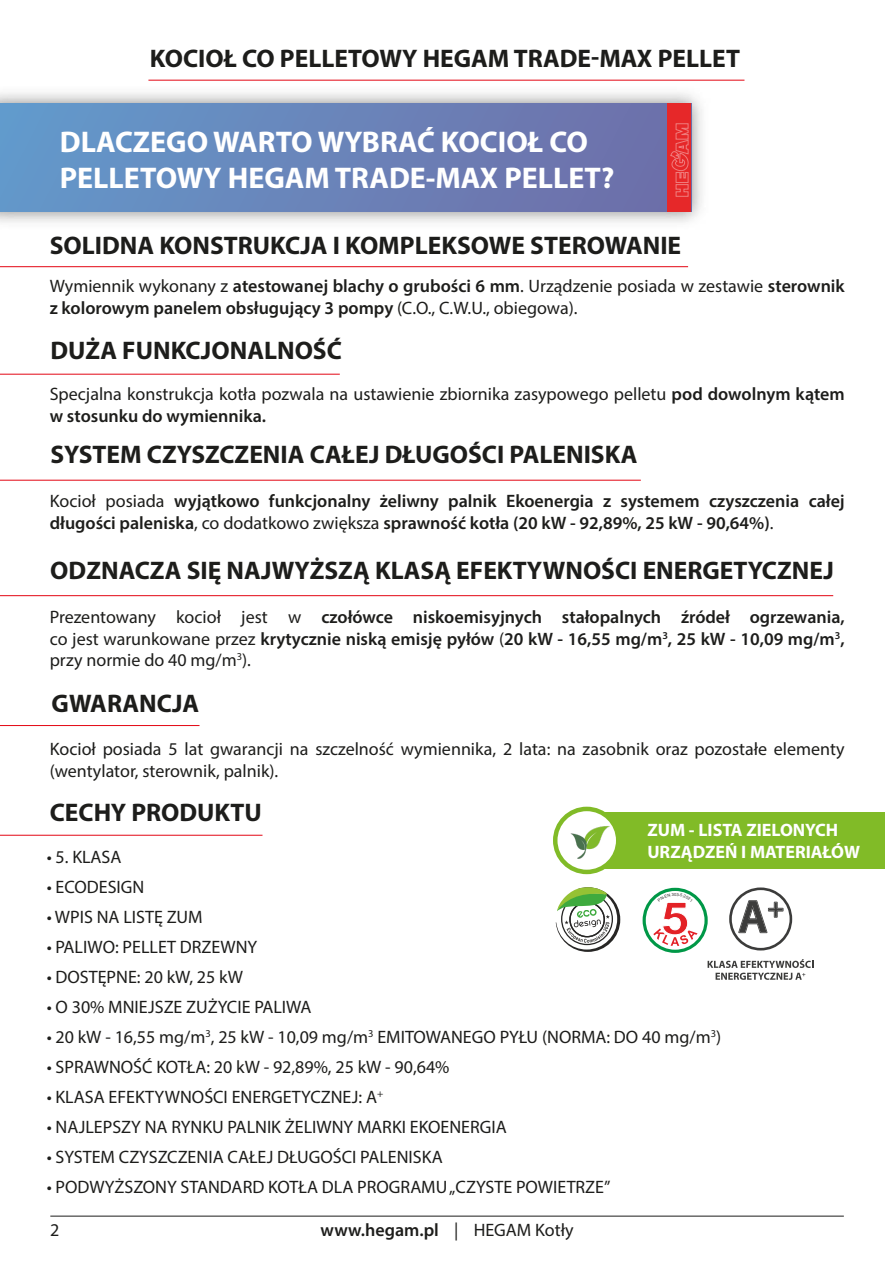
<style>
.page{position:relative;width:893px;height:1263px;background:#fff}
.page>*{position:absolute;margin:0;border:0;box-sizing:border-box;transform-origin:0 0}
.t1{font:700 45.15px "Arial";color:#e32126;scale:1.15 1}
.t2{font:700 30px/36px "Myriad Pro";color:#fff}
.t3{font:700 25.5px "Myriad Pro";color:#1d1d1b}
.t4{font:18px/21.6px "Myriad Pro";color:#1d1d1b}
.t5{font:600 18px/21.6px "Myriad Pro";color:#1d1d1b}
.t6{font:700 18px/21.6px "Myriad Pro";color:#fff}
.s1{font-weight:400}
.s2{font-weight:600}
</style>
<div class="page">
<hr style="left:50px;top:1216px;width:794px;height:1px;background:#1d1d1b">
<hr style="left:0;top:266px;width:688px;height:1px;background:#e30613">
<hr style="left:0;top:374px;width:340px;height:1px;background:#e30613">
<hr style="left:0;top:725px;width:200px;height:1px;background:#e30613">
<hr style="left:0;top:835px;width:262px;height:1px;background:#e30613">
<img style="left:0;top:92px;width:702px;height:131px">
<div style="left:0;top:104px;width:691px;height:108px;background:linear-gradient(to right,#6399cb,#6f6da7)"></div>
<div style="left:668px;top:104px;width:23px;height:108px;background:#e62829"></div>
<svg style="left:670px;top:123px;width:18px;height:74px"></svg>
<hr style="left:148px;top:80px;width:596px;height:1px;background:#e30613">
<hr style="left:0;top:480px;width:641px;height:1px;background:#e30613">
<hr style="left:0;top:595px;width:833px;height:1px;background:#e30613">
<div style="left:580px;top:812px;width:305px;height:56px;background:#81bb27"></div>
<svg style="left:555px;top:809px;width:63px;height:63px"></svg>
<div style="left:553px;top:807px;width:67px;height:67px;border:4px solid #81bb27;border-radius:50%"></div>
<img style="left:567px;top:824px;width:46px;height:38px">
<svg style="left:556px;top:887px;width:64px;height:65px"></svg>
<div style="left:643px;top:888px;width:65px;height:65px;border:3px solid #009847;border-radius:50%"></div>
<svg style="left:708px;top:959px;width:105px;height:21px"></svg>
<svg style="left:729px;top:887px;width:63px;height:63px"></svg>
<svg style="left:653px;top:893px;width:45px;height:53px"></svg>
<h3 class="t3" style="left:150px;top:42px;width:592px">KOCIOŁ CO PELLETOWY HEGAM TRADE-MAX PELLET</h3>
<h2 class="t2" style="left:60px;top:122px;width:556px">DLACZEGO WARTO WYBRAĆ KOCIOŁ CO<br>PELLETOWY HEGAM TRADE-MAX PELLET?</h2>
<h3 class="t3" style="left:50px;top:228px;width:633px">SOLIDNA KONSTRUKCJA I KOMPLEKSOWE STEROWANIE</h3>
<p class="t5" style="left:50px;top:275px;width:796px"><span class="s1">Wymiennik wykonany z</span> atestowanej blachy o grubości 6 mm<span class="s1">. Urządzenie posiada w zestawie</span> sterownik z kolorowym panelem obsługujący 3 pompy <span class="s1">(C.O., C.W.U., obiegowa).</span></p>
<h3 class="t3" style="left:50px;top:333px;width:293px">DUŻA FUNKCJONALNOŚĆ</h3>
<p class="t4" style="left:50px;top:383px;width:796px">Specjalna konstrukcja kotła pozwala na ustawienie zbiornika zasypowego pelletu <span class="s2">pod dowolnym kątem w stosunku do wymiennika.</span></p>
<h3 class="t3" style="left:50px;top:438px;width:589px">SYSTEM CZYSZCZENIA CAŁEJ DŁUGOŚCI PALENISKA</h3>
<p class="t5" style="left:50px;top:490px;width:797px"><span class="s1">Kocioł posiada</span> wyjątkowo funkcjonalny żeliwny palnik Ekoenergia z systemem czyszczenia całej długości paleniska<span class="s1">, co dodatkowo zwiększa</span> sprawność kotła (20 kW - 92,89%, 25 kW - 90,64%)<span class="s1">.</span></p>
<h3 class="t3" style="left:50px;top:553px;width:785px">ODZNACZA SIĘ NAJWYŻSZĄ KLASĄ EFEKTYWNOŚCI ENERGETYCZNEJ</h3>
<p class="t5" style="left:50px;top:606px;width:796px;text-align:justify"><span class="s1">Prezentowany kocioł jest w</span> czołówce niskoemisyjnych stałopalnych źródeł ogrzewania, <span class="s1">co jest warunkowane przez</span> krytycznie niską emisję pyłów <span class="s1">(</span>20 kW - 16,55 mg/m<sup>3</sup>, 25 kW - 10,09 mg/m<sup>3</sup>, <span class="s1">przy normie do 40 mg/m</span><sup>3</sup><span class="s1">).</span></p>
<h3 class="t3" style="left:52px;top:686px;width:149px">GWARANCJA</h3>
<p class="t4" style="left:50px;top:738px;width:796px">Kocioł posiada 5 lat gwarancji na szczelność wymiennika, 2 lata: na zasobnik oraz pozostałe elementy (wentylator, sterownik, palnik).</p>
<h3 class="t3" style="left:50px;top:795px;width:214px">CECHY PRODUKTU</h3>
<p class="t6" style="left:647px;top:819px;width:214px">ZUM - LISTA ZIELONYCH<br>URZĄDZEŃ I MATERIAŁÓW</p>
<p class="t4" style="left:47px;top:846px;width:76px">• 5. KLASA</p>
<p class="t4" style="left:47px;top:876px;width:99px">• ECODESIGN</p>
<p class="t4" style="left:47px;top:906px;width:158px">• WPIS NA LISTĘ ZUM</p>
<p class="t4" style="left:47px;top:936px;width:212px">• PALIWO: PELLET DRZEWNY</p>
<p class="t4" style="left:47px;top:966px;width:198px">• DOSTĘPNE: 20 kW, 25 kW</p>
<p class="t4" style="left:47px;top:996px;width:266px">• O 30% MNIEJSZE ZUŻYCIE PALIWA</p>
<p class="t4" style="left:47px;top:1026px;width:676px">• 20 kW - 16,55 mg/m<sup>3</sup>, 25 kW - 10,09 mg/m<sup>3</sup> EMITOWANEGO PYŁU (NORMA: DO 40 mg/m<sup>3</sup>)</p>
<p class="t4" style="left:47px;top:1056px;width:404px">• SPRAWNOŚĆ KOTŁA: 20 kW - 92,89%, 25 kW - 90,64%</p>
<p class="t4" style="left:47px;top:1086px;width:338px">• KLASA EFEKTYWNOŚCI ENERGETYCZNEJ: A<sup>+</sup></p>
<p class="t4" style="left:47px;top:1116px;width:462px">• NAJLEPSZY NA RYNKU PALNIK ŻELIWNY MARKI EKOENERGIA</p>
<p class="t4" style="left:47px;top:1146px;width:397px">• SYSTEM CZYSZCZENIA CAŁEJ DŁUGOŚCI PALENISKA</p>
<p class="t4" style="left:47px;top:1176px;width:565px">• PODWYŻSZONY STANDARD KOTŁA DLA PROGRAMU „CZYSTE POWIETRZE”</p>
<h1 class="t1" style="left:660px;top:886px;width:27px">5</h1>
<p class="t4" style="left:50px;top:1219px;width:11px">2</p>
<p class="t5" style="left:321px;top:1219px;width:254px">www.hegam.pl <span class="s1">| HEGAM Kotły</span></p>
</div>
